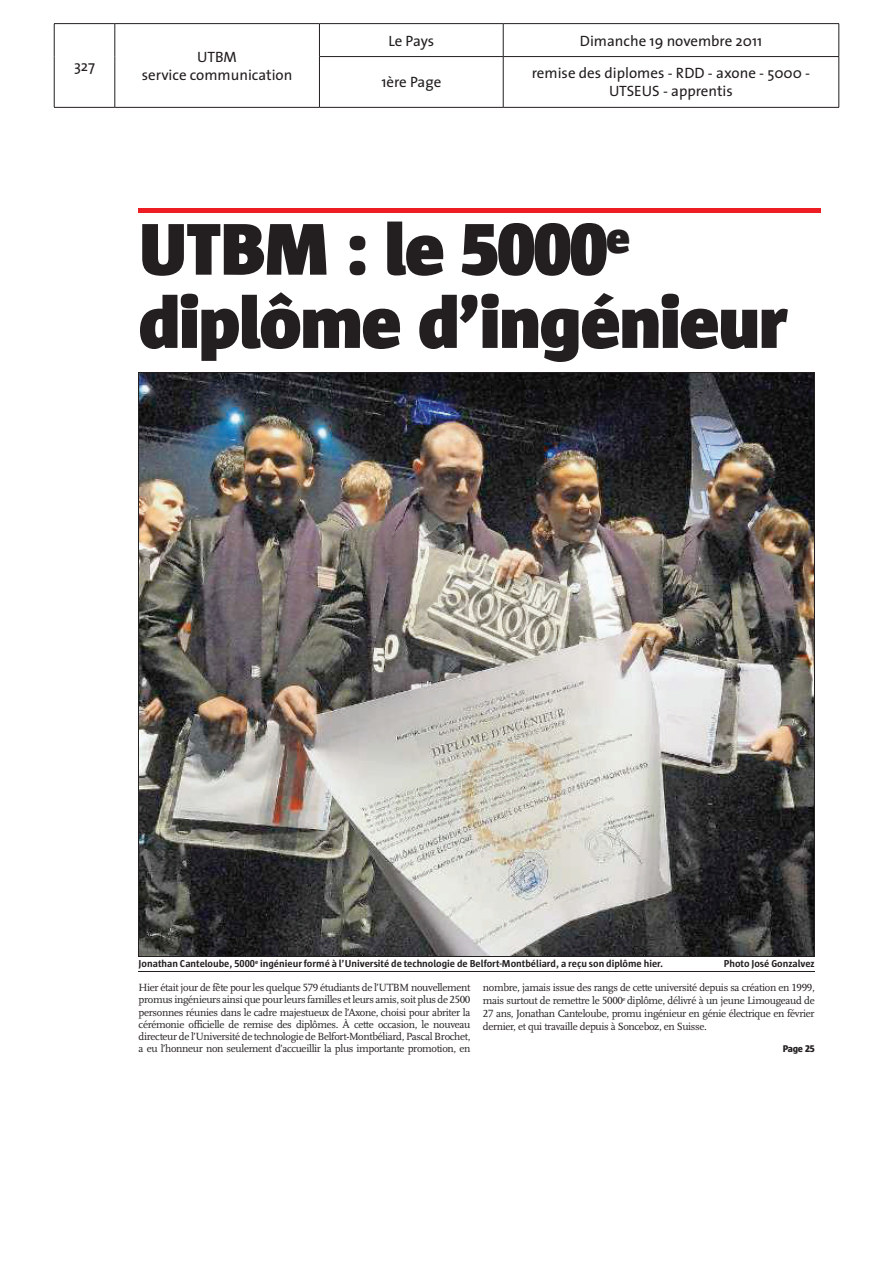
<style>
.page{position:relative;width:893px;height:1263px;background:#fff}
.page>*{position:absolute;margin:0;border:0;box-sizing:border-box;transform-origin:0 0}
.t1{font:900 75px/73.2px "Sun LF";letter-spacing:-.015em;color:#231f20}
.t2{font:15px/18px "The Sans";color:#231f20;text-align:center}
.t3{font:14.7px "Spiegel";letter-spacing:-.02em;color:#231f20}
.t4{font:10.95px/12.1px "Scala LF";letter-spacing:-.03em;color:#231f20;text-align:justify}
.t5{font:700 10.35px "Sun LF";color:#231f20}
.t6{font:800 9.9px "Sun LF";letter-spacing:-.03em;color:#231f20}
</style>
<div class="page">
<hr style="left:54px;top:23px;width:61px;height:1px;background:#231f20">
<hr style="left:54px;top:24px;width:1px;height:33px;background:#231f20">
<hr style="left:115px;top:23px;width:204px;height:1px;background:#231f20">
<hr style="left:115px;top:24px;width:1px;height:33px;background:#231f20">
<hr style="left:54px;top:57px;width:1px;height:50px;background:#231f20">
<hr style="left:115px;top:57px;width:1px;height:50px;background:#231f20">
<hr style="left:54px;top:107px;width:61px;height:1px;background:#231f20">
<hr style="left:115px;top:107px;width:204px;height:1px;background:#231f20">
<hr style="left:319px;top:23px;width:184px;height:1px;background:#231f20">
<hr style="left:319px;top:24px;width:1px;height:32px;background:#231f20">
<hr style="left:503px;top:23px;width:336px;height:1px;background:#231f20">
<hr style="left:503px;top:24px;width:1px;height:32px;background:#231f20">
<hr style="left:839px;top:24px;width:1px;height:32px;background:#231f20">
<hr style="left:319px;top:56px;width:184px;height:1px;background:#231f20">
<hr style="left:319px;top:57px;width:1px;height:50px;background:#231f20">
<hr style="left:503px;top:56px;width:336px;height:1px;background:#231f20">
<hr style="left:503px;top:57px;width:1px;height:50px;background:#231f20">
<hr style="left:839px;top:57px;width:1px;height:50px;background:#231f20">
<hr style="left:319px;top:107px;width:184px;height:1px;background:#231f20">
<hr style="left:503px;top:107px;width:336px;height:1px;background:#231f20">
<div style="left:139px;top:208px;width:682px;height:5px;background:#ee1d23"></div>
<img style="left:140px;top:374px;width:674px;height:582px">
<hr style="left:139px;top:373px;width:1px;height:584px;background:#231f20">
<hr style="left:814px;top:373px;width:1px;height:584px;background:#231f20">
<hr style="left:139px;top:373px;width:676px;height:1px;background:#231f20">
<hr style="left:139px;top:956px;width:676px;height:1px;background:#231f20">
<hr style="left:139px;top:971px;width:676px;height:1px;background:#231f20">
<h2 class="t2" style="left:74px;top:56px;width:23px">327</h2>
<h2 class="t2" style="left:142px;top:47px;width:152px">UTBM<br>service communication</h2>
<h2 class="t2" style="left:388px;top:31px;width:47px">Le Pays</h2>
<h2 class="t2" style="left:580px;top:31px;width:184px">Dimanche 19 novembre 2011</h2>
<h2 class="t2" style="left:381px;top:73px;width:61px">1ère Page</h2>
<h2 class="t2" style="left:532px;top:64px;width:280px">remise des diplomes - RDD - axone - 5000 -<br>UTSEUS - apprentis</h2>
<h3 class="t3" style="left:602px;top:77px;width:194px">DIMANCHE 20 NOVEMBRE 2011</h3>
<h1 class="t1" style="left:139px;top:216px;width:651px">UTBM : le 5000<sup>e </sup>diplôme d’ingénieur</h1>
<p class="t5" style="left:139px;top:957px;width:526px">Jonathan Canteloube, 5000<sup>e</sup> ingénieur formé à l’Université de technologie de Belfort-Montbéliard, a reçu son diplôme hier.</p>
<p class="t5" style="left:724px;top:957px;width:92px">Photo José Gonzalvez</p>
<p class="t4" style="left:139px;top:982px;width:333px">Hier était jour de fête pour les quelque 579 étudiants de l’UTBM nouvellement promus ingénieurs ainsi que pour leurs familles et leurs amis, soit plus de 2500 personnes réunies dans le cadre majestueux de l’Axone, choisi pour abriter la cérémonie officielle de remise des diplômes. À cette occasion, le nouveau directeur de l’Université de technologie de Belfort-Montbéliard, Pascal Brochet, a eu l’honneur non seulement d’accueillir la plus importante promotion, en</p>
<p class="t4" style="left:483px;top:981px;width:333px;line-height:12.8px">nombre, jamais issue des rangs de cette université depuis sa création en 1999, mais surtout de remettre le 5000<sup>e</sup> diplôme, délivré à un jeune Limougeaud de 27 ans, Jonathan Canteloube, promu ingénieur en génie électrique en février dernier, et qui travaille depuis à Sonceboz, en Suisse.</p>
<p class="t6" style="left:783px;top:1043px;width:34px">Page 25</p>
</div>
